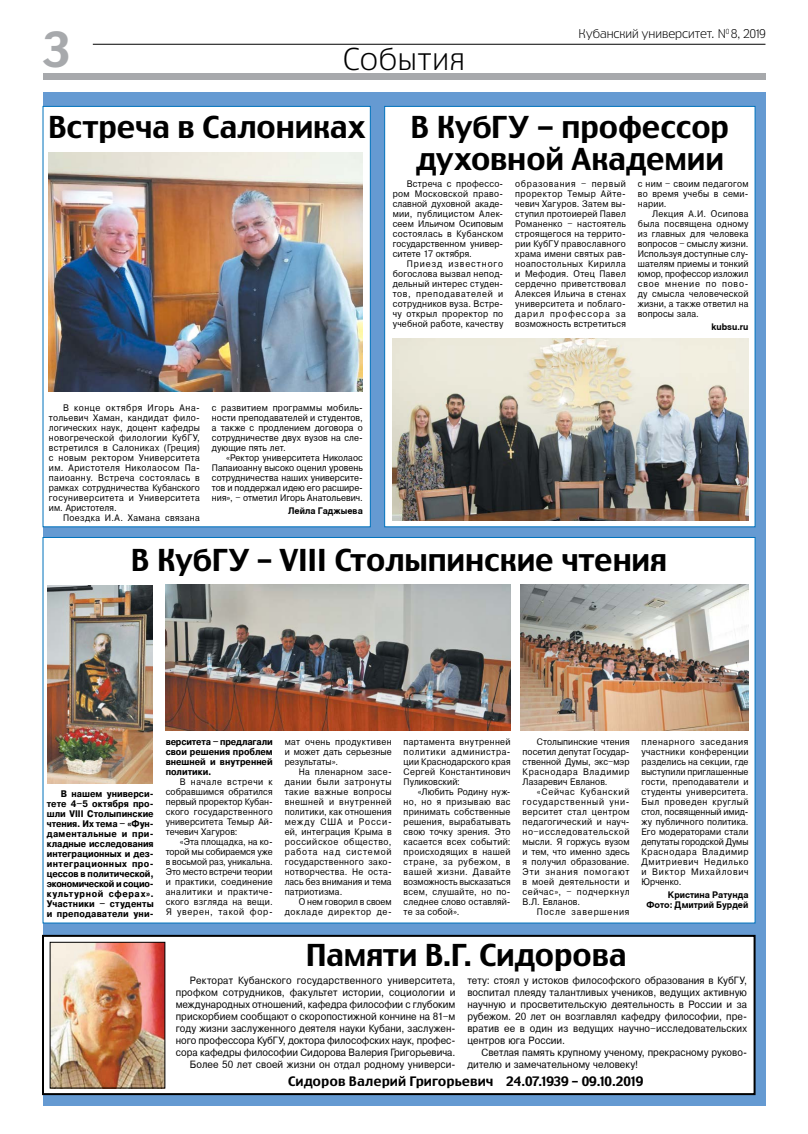
<style>
.page{position:relative;width:808px;height:1134px;background:#fff}
.page>*{position:absolute;margin:0;border:0;box-sizing:border-box;transform-origin:0 0}
.t1{font:500 48px "Truth CYR";color:#a7a9ac}
.t2{font:500 30px/32px "Truth CYR";letter-spacing:-.015em;color:#000}
.t3{font:300 30px "Truth CYR";letter-spacing:.025em;color:#000}
.t4{font:500 13px "Truth CYR";color:#000}
.t5{font:300 12px "Truth CYR";color:#000}
.t6{font:10px/12px "Pragmatica";letter-spacing:.005em;color:#000;text-align:right;scale:.9 1}
.t7{font:9px/10px "Pragmatica";letter-spacing:.025em;color:#000;text-align:justify;scale:.9 1}
.t8{font:700 9px/10px "Pragmatica";letter-spacing:.015em;color:#000;text-align:justify;scale:.9 1}
.t9{font:700 9px/10px "Cyrvetica";color:#000;text-align:right}
.t10{font:9px/10px "Pragmatica";letter-spacing:.07em;color:#000;text-align:right;scale:.9 1}
.t11{font:9px "Pragmatica";letter-spacing:.045em;color:#000;scale:.9 1}
.t12{font:9px "Pragmatica";letter-spacing:.1em;color:#000;scale:.9 1}
</style>
<div class="page">
<hr style="left:93px;top:44px;width:672px;height:1px;background:#000">
<div style="left:42px;top:73px;width:723px;height:7px;background:#a7a9ac"></div>
<div style="left:42px;top:92px;width:723px;height:1013px;background:#659ad2"></div>
<div style="left:43px;top:936px;width:711px;height:158px;background:#fff"></div>
<div style="left:42px;top:935px;width:713px;height:160px;border:2px solid #000"></div>
<div style="left:42px;top:106px;width:329px;height:421px;background:#fff;border:1px solid #0072bc"></div>
<div style="left:42px;top:537px;width:713px;height:386px;background:#fff;border:1px solid #0072bc"></div>
<img style="left:52px;top:944px;width:111px;height:142px">
<img style="left:49px;top:153px;width:314px;height:239px">
<img style="left:166px;top:585px;width:345px;height:145px">
<img style="left:521px;top:584px;width:228px;height:146px">
<img style="left:47px;top:585px;width:105px;height:199px">
<div style="left:384px;top:106px;width:371px;height:421px;background:#fff;border:1px solid #0072bc"></div>
<img style="left:393px;top:338px;width:355px;height:182px">
<h1 class="t1" style="left:43px;top:21px;width:29px">3</h1>
<h2 class="t3" style="left:343px;top:41px;width:123px">События</h2>
<h3 class="t5" style="left:579px;top:27px;width:188px">Кубанский университет. N<sup>0</sup> 8, 2019</h3>
<h2 class="t2" style="left:48px;top:111px;width:319px">Встреча в Салониках</h2>
<h2 class="t2" style="left:410px;top:111px;width:320px">В КубГУ - профессор духовной Академии</h2>
<p class="t7" style="left:393px;top:179px;width:124px;text-indent:14px">Встреча с профессо&shy;ром Московской право&shy;славной духовной акаде&shy;мии, публицистом Алек&shy;сеем Ильичом Осиповым состоялась в Кубанском государственном универ&shy;ситете 17 октября.</p>
<p class="t7" style="left:393px;top:259px;width:124px;text-indent:14px">Приезд известного богослова вызвал непод&shy;дельный интерес студен&shy;тов, преподавателей и сотрудников вуза. Встре&shy;чу открыл проректор по учебной работе, качеству</p>
<p class="t7" style="left:515px;top:179px;width:124px">образования – первый проректор Темыр Айте&shy;чевич Хагуров. Затем вы&shy;ступил протоиерей Павел Романенко – настоятель строящегося на террито&shy;рии КубГУ православного храма имени святых рав&shy;ноапостольных Кирилла и Мефодия. Отец Павел сердечно приветствовал Алексея Ильича в стенах университета и поблаго&shy;дарил профессора за возможность встретиться</p>
<p class="t7" style="left:638px;top:179px;width:124px">с ним – своим педагогом во время учебы в семи&shy;нарии.</p>
<p class="t7" style="left:638px;top:209px;width:124px;text-indent:14px">Лекция А.И. Осипова была посвящена одному из главных для человека вопросов – смыслу жизни.<br>Используя доступные слу&shy;шателям приемы и тонкий юмор, профессор изложил свое мнение по пово&shy;ду смысла человеческой жизни, а также ответил на вопросы зала.</p>
<p class="t9" style="left:711px;top:322px;width:39px">kubsu.ru</p>
<p class="t7" style="left:49px;top:403px;width:169px;text-indent:14px">В конце октября Игорь Ана&shy;тольевич Хаман, кандидат фило&shy;логических наук, доцент кафедры новогреческой филологии КубГУ, встретился в Салониках (Греция) с новым ректором Университета им. Аристотеля Николаосом Па&shy;паиоанну. Встреча состоялась в рамках сотрудничества Кубанского госуниверситета и Университета им. Аристотеля.</p>
<p class="t11" style="left:63px;top:513px;width:154px">Поездка И.А. Хамана связана</p>
<p class="t7" style="left:212px;top:403px;width:169px">с развитием программы мобиль&shy;ности преподавателей и студентов, а также с продлением договора о сотрудничестве двух вузов на сле&shy;дующие пять лет.</p>
<p class="t7" style="left:212px;top:453px;width:169px;text-indent:14px">«Ректор университета Николаос Папаиоанну высоко оценил уровень сотрудничества наших университе&shy;тов и поддержал идею его расшире&shy;ния», – отметил Игорь Анатольевич.</p>
<p class="t9" style="left:288px;top:506px;width:76px">Лейла Гаджыева</p>
<h2 class="t2" style="left:131px;top:544px;width:538px">В КубГУ – VIII Столыпинские чтения</h2>
<p class="t8" style="left:47px;top:789px;width:120px;text-indent:14px">В нашем универси&shy;тете 4–5 октября про&shy;шли VIII Столыпинские чтения. Их тема – «Фун&shy;даментальные и при&shy;кладные исследования интеграционных и дез&shy;интеграционных про&shy;цессов в политической, экономической и социо&shy;культурной сферах».<br>Участники – студенты и преподаватели уни-</p>
<p class="t8" style="left:166px;top:737px;width:120px">верситета – предлагали свои решения проблем внешней и внутренней политики.</p>
<p class="t7" style="left:166px;top:777px;width:120px;text-indent:14px">В начале встречи к собравшимся обратился первый проректор Кубан&shy;ского государственного университета Темыр Ай&shy;течевич Хагуров:</p>
<p class="t7" style="left:166px;top:837px;width:120px;text-indent:14px">«Эта площадка, на ко&shy;торой мы собираемся уже в восьмой раз, уникальна.<br>Это место встречи теории и практики, соединение аналитики и практиче&shy;ского взгляда на вещи.<br>Я уверен, такой фор-</p>
<p class="t7" style="left:285px;top:737px;width:120px">мат очень продуктивен и может дать серьезные результаты».</p>
<p class="t7" style="left:285px;top:767px;width:120px;text-indent:14px">На пленарном засе&shy;дании были затронуты такие важные вопросы внешней и внутренней политики, как отношения между США и Росси&shy;ей, интеграция Крыма в российское общество, работа над системой государственного зако&shy;нотворчества. Не оста&shy;лась без внимания и тема патриотизма.</p>
<p class="t10" style="left:285px;top:897px;width:120px">О нем говорил в своем докладе директор де-</p>
<p class="t7" style="left:404px;top:737px;width:120px">партамента внутренней политики администра&shy;ции Краснодарского края Сергей Константинович Пуликовский:</p>
<p class="t7" style="left:404px;top:787px;width:120px;text-indent:14px">«Любить Родину нуж&shy;но, но я призываю вас принимать собственные решения, вырабатывать свою точку зрения. Это касается всех событий: происходящих в нашей стране, за рубежом, в вашей жизни. Давайте возможность высказаться всем, слушайте, но по&shy;следнее слово оставляй&shy;те за собой».</p>
<p class="t7" style="left:523px;top:737px;width:120px;text-indent:14px">Столыпинские чтения посетил депутат Государ&shy;ственной Думы, экс–мэр Краснодара Владимир Лазаревич Евланов.</p>
<p class="t7" style="left:523px;top:787px;width:120px;text-indent:14px">«Сейчас Кубанский государственный уни&shy;верситет стал центром педагогический и науч&shy;но–исследовательской мысли. Я горжусь вузом и тем, что именно здесь я получил образование.<br>Эти знания помогают в моей деятельности и сейчас», – подчеркнул В.Л. Евланов.</p>
<p class="t12" style="left:537px;top:907px;width:105px">После завершения</p>
<h2 class="t2" style="left:306px;top:939px;width:322px">Памяти В.Г. Сидорова</h2>
<p class="t7" style="left:641px;top:737px;width:120px">пленарного заседания участники конференции разделись на секции, где выступили приглашенные гости, преподаватели и студенты университета.<br>Был проведен круглый стол, посвященный имид&shy;жу публичного политика.<br>Его модераторами стали депутаты городской Думы Краснодара Владимир Дмитриевич Недилько и Виктор Михайлович Юрченко.</p>
<p class="t9" style="left:646px;top:890px;width:103px">Кристина Ратунда<br>Фото: Дмитрий Бурдей</p>
<p class="t6" style="left:176px;top:974px;width:312px">Ректорат Кубанского государственного университета, профком сотрудников, факультет истории, социологии и международных отношений, кафедра философии с глубоким прискорбием сообщают о скоропостижной кончине на 81–м году жизни заслуженного деятеля науки Кубани, заслужен&shy;ного профессора КубГУ, доктора философских наук, профес&shy;сора кафедры философии Сидорова Валерия Григорьевича.<br>Более 50 лет своей жизни он отдал родному универси-</p>
<p class="t6" style="left:467px;top:974px;width:312px;text-align:justify">тету: стоял у истоков философского образования в КубГУ, воспитал плеяду талантливых учеников, ведущих активную научную и просветительскую деятельность в России и за рубежом. 20 лет он возглавлял кафедру философии, пре&shy;вратив ее в один из ведущих научно–исследовательских центров юга России.</p>
<p class="t6" style="left:467px;top:1046px;width:312px;text-align:left;text-indent:14px">Светлая память крупному ученому, прекрасному руково&shy;дителю и замечательному человеку!</p>
<h3 class="t4" style="left:288px;top:1073px;width:356px">Сидоров Валерий Григорьевич 24.07.1939 – 09.10.2019</h3>
</div>
